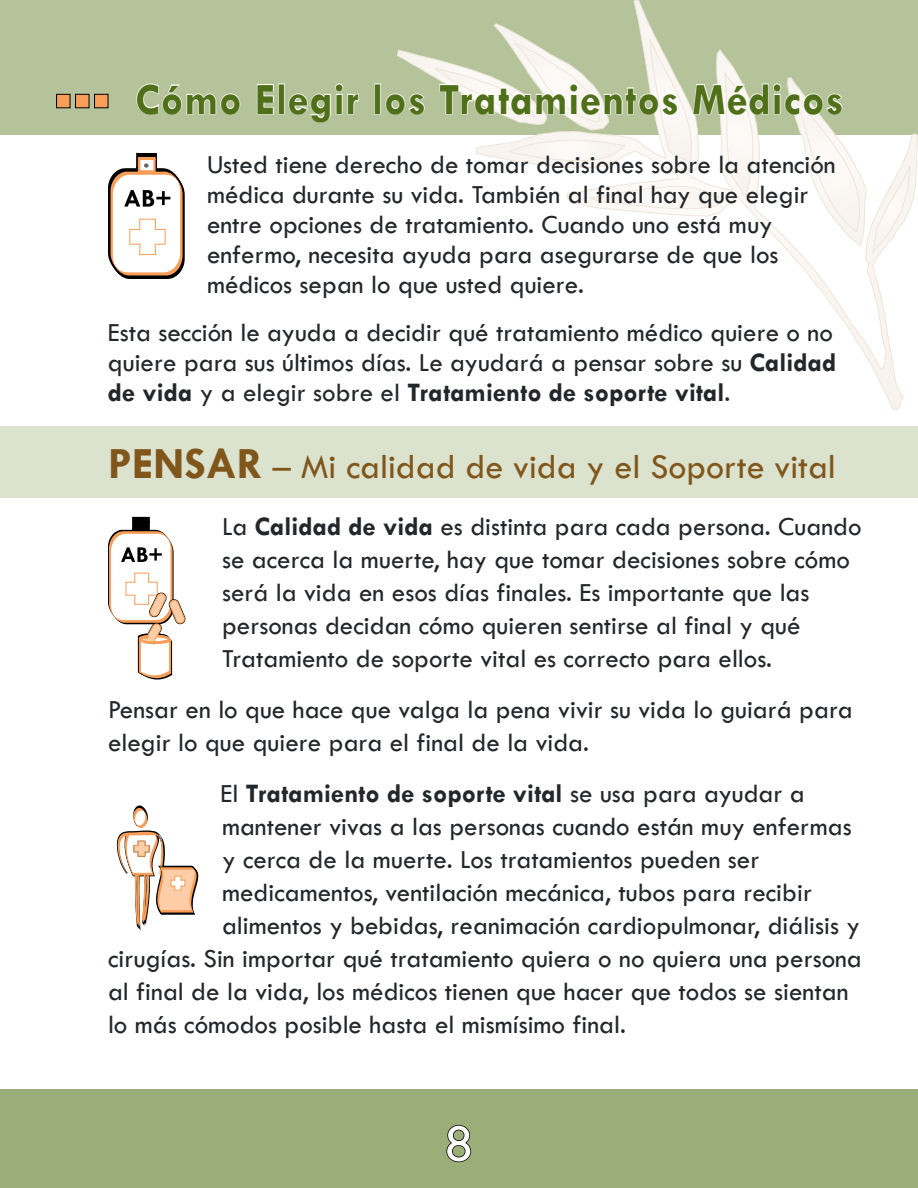
<style>
.page{position:relative;width:918px;height:1188px;background:#fff}
.page>*{position:absolute;margin:0;border:0;box-sizing:border-box;transform-origin:0 0}
.t1{font:54px "Tw Cen";color:#fff}
.t2{font:700 45px "Tw Cen";letter-spacing:.02em;color:#4f6f19;scale:.95 1}
.t3{font:36px "Tw Cen";color:#80561b}
.t4{font:27px/30px "Tw Cen";color:#23272a}
.t5{font:700 27px "Tw Cen";color:#23272a}
.s1{font-weight:700}
.s2{font-weight:700;font-size:45px}
.s3{font-weight:400}
</style>
<div class="page">
<div style="left:0;top:0;width:918px;height:135px;background:#b5c39b"></div>
<div style="left:0;top:1089px;width:918px;height:99px;background:#9bad78"></div>
<svg style="left:446px;top:1124px;width:26px;height:39px"></svg>
<svg style="left:633px;top:0;width:285px;height:410px"></svg>
<svg style="left:873px;top:164px;width:38px;height:89px"></svg>
<div style="left:0;top:426px;width:918px;height:72px;background:#dbe2ce"></div>
<div style="left:76px;top:94px;width:13px;height:14px;background:#f89e59"></div>
<div style="left:75px;top:94px;width:14px;height:14px;border:1px solid #000"></div>
<div style="left:57px;top:94px;width:13px;height:14px;background:#f89e59"></div>
<div style="left:56px;top:94px;width:14px;height:14px;border:1px solid #000"></div>
<div style="left:95px;top:94px;width:13px;height:14px;background:#f89e59"></div>
<div style="left:94px;top:94px;width:14px;height:14px;border:1px solid #000"></div>
<svg style="left:116px;top:806px;width:83px;height:124px"></svg>
<svg style="left:108px;top:153px;width:77px;height:126px"></svg>
<svg style="left:108px;top:517px;width:78px;height:163px"></svg>
<svg style="left:136px;top:83px;width:105px;height:32px"></svg>
<svg style="left:256px;top:84px;width:18px;height:31px"></svg>
<div style="left:278px;top:83px;width:7px;height:31px;border:2px solid #fff"></div>
<svg style="left:288px;top:83px;width:71px;height:40px"></svg>
<div style="left:374px;top:83px;width:7px;height:31px;border:2px solid #fff"></div>
<svg style="left:385px;top:23px;width:482px;height:223px"></svg>
<h2 class="t2" style="left:135px;top:72px;width:748px">Cómo Elegir los Tratamientos Médicos</h2>
<p class="t4" style="left:207px;top:149px;width:630px">Usted tiene derecho de tomar decisiones sobre la atención médica durante su vida. También al final hay que elegir entre opciones de tratamiento. Cuando uno está muy enfermo, necesita ayuda para asegurarse de que los médicos sepan lo que usted quiere.</p>
<p class="t4" style="left:108px;top:317px;width:730px">Esta sección le ayuda a decidir qué tratamiento médico quiere o no quiere para sus últimos días. Le ayudará a pensar sobre su <span class="s1">Calidad de vida</span> y a elegir sobre el <span class="s1">Tratamiento de soporte vital</span>.</p>
<h3 class="t3" style="left:108px;top:445px;width:729px"><span class="s2">PENSAR</span> – Mi calidad de vida y el Soporte vital</h3>
<p class="t4" style="left:222px;top:510px;width:641px;line-height:33px">La <span class="s1">Calidad de vida</span> es distinta para cada persona. Cuando se acerca la muerte, hay que tomar decisiones sobre cómo será la vida en esos días finales. Es importante que las personas decidan cómo quieren sentirse al final y qué Tratamiento de soporte vital es correcto para ellos.</p>
<p class="t4" style="left:108px;top:692px;width:746px;line-height:33px">Pensar en lo que hace que valga la pena vivir su vida lo guiará para elegir lo que quiere para el final de la vida.</p>
<p class="t5" style="left:221px;top:777px;width:586px"><span class="s3">El</span> Tratamiento de soporte vital <span class="s3">se usa para ayudar a</span></p>
<p class="t4" style="left:222px;top:811px;width:631px">mantener vivas a las personas cuando están muy enfermas</p>
<p class="t4" style="left:222px;top:844px;width:539px">y cerca de la muerte. Los tratamientos pueden ser</p>
<p class="t4" style="left:222px;top:877px;width:591px">medicamentos, ventilación mecánica, tubos para recibir</p>
<p class="t4" style="left:222px;top:910px;width:640px">alimentos y bebidas, reanimación cardiopulmonar, diálisis y</p>
<p class="t4" style="left:108px;top:943px;width:755px">cirugías. Sin importar qué tratamiento quiera o no quiera una persona</p>
<p class="t4" style="left:108px;top:976px;width:742px">al final de la vida, los médicos tienen que hacer que todos se sientan</p>
<p class="t4" style="left:108px;top:1009px;width:519px">lo más cómodos posible hasta el mismísimo final.</p>
<h1 class="t1" style="left:444px;top:1111px;width:31px">8</h1>
</div>
